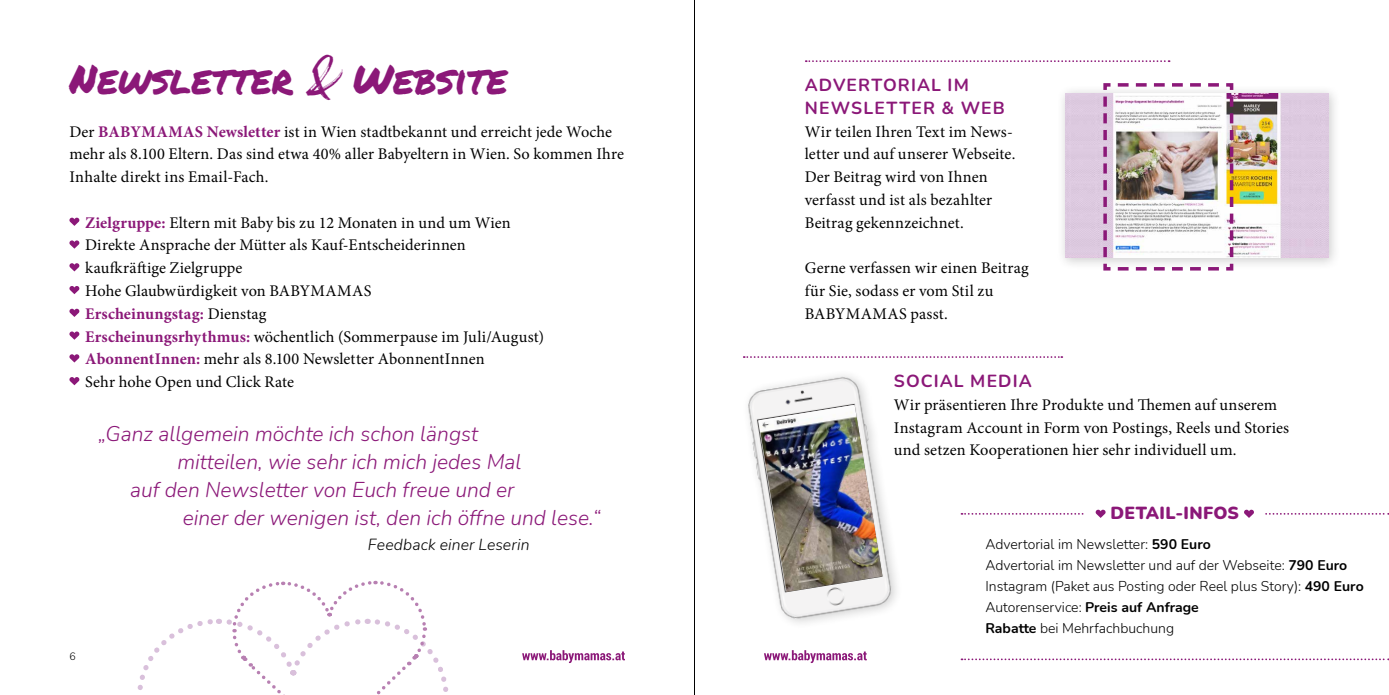
<style>
.page{position:relative;width:1389px;height:695px;background:#fff}
.page>*{position:absolute;margin:0;border:0;box-sizing:border-box;transform-origin:0 0}
.t1{font:40.25px "Permanent Marker";color:#8b1878}
.t2{font:italic 300 21px "Nunito";color:#8b1878}
.t3{font:700 17.5px/22.8px "Nunito";letter-spacing:.065em;color:#8b1878}
.t4{font:900 17.5px "Nunito";letter-spacing:.015em;color:#8b1878}
.t5{font:16.28px/22.8px "Minion Pro";letter-spacing:.005em;color:#000}
.t6{font:italic 300 15.75px "Nunito";letter-spacing:.01em;color:#000}
.t7{font:300 14px/21px "Nunito";color:#000}
.t8{font:300 10.5px "Nunito";color:#000}
.s1{font-family:"Gloss And Bloom";font-size:40.6px}
.s2{font-weight:700;color:#8b1878}
.s3{font-weight:700}
</style>
<div class="page">
<hr style="left:694px;top:0;width:1px;height:694px;background:#000">
<svg style="left:764px;top:650px;width:103px;height:13px"></svg>
<svg style="left:522px;top:650px;width:103px;height:13px"></svg>
<svg style="left:137px;top:580px;width:312px;height:115px"></svg>
<svg style="left:69px;top:218px;width:10px;height:8px"></svg>
<svg style="left:69px;top:240px;width:10px;height:8px"></svg>
<svg style="left:69px;top:263px;width:10px;height:8px"></svg>
<svg style="left:69px;top:286px;width:10px;height:8px"></svg>
<svg style="left:69px;top:309px;width:10px;height:8px"></svg>
<svg style="left:69px;top:331px;width:10px;height:8px"></svg>
<svg style="left:69px;top:354px;width:10px;height:8px"></svg>
<svg style="left:69px;top:377px;width:10px;height:8px"></svg>
<div style="left:1056px;top:85px;width:285px;height:185px;background:#000;opacity:.2"></div>
<img style="left:1065px;top:93px;width:264px;height:165px">
<img style="left:1102px;top:83px;width:133px;height:188px">
<svg style="left:962px;top:658px;width:427px;height:2px"></svg>
<svg style="left:962px;top:509px;width:427px;height:9px"></svg>
<svg style="left:744px;top:356px;width:318px;height:2px"></svg>
<svg style="left:806px;top:60px;width:364px;height:2px"></svg>
<img style="left:748px;top:375px;width:149px;height:248px">
<img style="left:758px;top:405px;width:125px;height:187px">
<h1 class="t1" style="left:69px;top:49px;width:440px">Newsletter <span class="s1">&amp;</span> Website</h1>
<p class="t5" style="left:69px;top:120px;width:556px">Der <span class="s2">BABYMAMAS Newsletter</span> ist in Wien stadtbekannt und erreicht jede Woche mehr als 8.100 Eltern. Das sind etwa 40% aller Babyeltern in Wien. So kommen Ihre<br>Inhalte direkt ins Email-Fach.</p>
<p class="t5" style="left:85px;top:211px;width:460px"><span class="s2">Zielgruppe:</span> Eltern mit Baby bis zu 12 Monaten in und um Wien Direkte Ansprache der Mütter als Kauf-Entscheiderinnen kaufkräftige Zielgruppe<br>Hohe Glaubwürdigkeit von BABYMAMAS<br><span class="s2">Erscheinungstag:</span> Dienstag<br><span class="s2">Erscheinungsrhythmus:</span> wöchentlich (Sommerpause im Juli/August)<br><span class="s2">AbonnentInnen:</span> mehr als 8.100 Newsletter AbonnentInnen<br>Sehr hohe Open und Click Rate</p>
<p class="t2" style="left:99px;top:419px;width:381px">„Ganz allgemein möchte ich schon längst</p>
<p class="t2" style="left:177px;top:447px;width:346px">mitteilen, wie sehr ich mich jedes Mal</p>
<p class="t2" style="left:130px;top:475px;width:386px">auf den Newsletter von Euch freue und er</p>
<p class="t2" style="left:183px;top:503px;width:419px">einer der wenigen ist, den ich öffne und lese.“</p>
<p class="t6" style="left:368px;top:533px;width:163px">Feedback einer Leserin</p>
<p class="t8" style="left:69px;top:649px;width:8px">6</p>
<p class="t3" style="left:805px;top:73px;width:202px">ADVERTORIAL IM<br>NEWSLETTER &amp; WEB</p>
<p class="t5" style="left:805px;top:120px;width:212px">Wir teilen Ihren Text im News&shy;letter und auf unserer Webseite.<br>Der Beitrag wird von Ihnen verfasst und ist als bezahlter<br>Beitrag gekennzeichnet.</p>
<p class="t5" style="left:805px;top:257px;width:225px">Gerne verfassen wir einen Beitrag für Sie, sodass er vom Stil zu<br>BABYMAMAS passt.</p>
<p class="t3" style="left:894px;top:369px;width:139px">SOCIAL MEDIA</p>
<p class="t5" style="left:894px;top:393px;width:397px">Wir präsentieren Ihre Produkte und Themen auf unserem<br>Instagram Account in Form von Postings, Reels und Stories und setzen Kooperationen hier sehr individuell um.</p>
<p class="t4" style="left:1110px;top:500px;width:130px">DETAIL-INFOS</p>
<p class="t7" style="left:985px;top:533px;width:380px">Advertorial im Newsletter: <span class="s3">590 Euro<br></span>Advertorial im Newsletter und auf der Webseite: <span class="s3">790 Euro </span>Instagram (Paket aus Posting oder Reel plus Story): <span class="s3">490 Euro </span>Autorenservice: <span class="s3">Preis auf Anfrage<br>Rabatte</span> bei Mehrfachbuchung</p>
</div>
